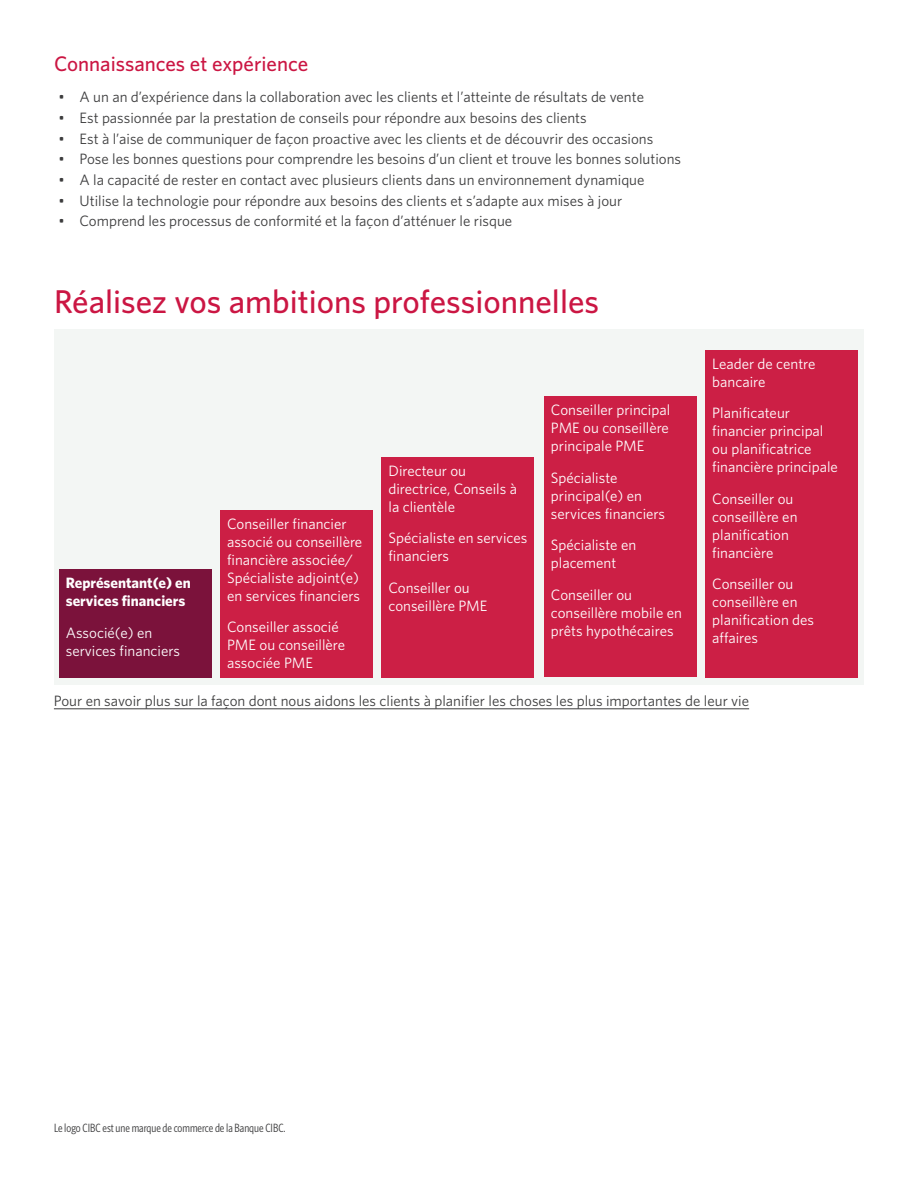
<style>
.page{position:relative;width:918px;height:1188px;background:#fff}
.page>*{position:absolute;margin:0;border:0;box-sizing:border-box;transform-origin:0 0}
.t1{font:500 33px "Whitney";color:#cb1643}
.t2{font:500 21px "Whitney";color:#cb1643}
.t3{font:15px "Whitney";color:#3c3c3d}
.t4{font:15px/18px "Whitney";color:#fff}
.t5{font:700 15px/18px "Whitney";color:#fff}
.t6{font:12px "Whitney Condensed";color:#3c3c3d}
</style>
<div class="page">
<div style="left:54px;top:329px;width:810px;height:356px;background:#f3f6f4"></div>
<hr style="left:54px;top:708px;width:695px;height:1px;background:#3c3c3d">
<div style="left:59px;top:569px;width:152px;height:108px;background:#7b123b"></div>
<div style="left:220px;top:510px;width:153px;height:167px;background:#cc1f45"></div>
<div style="left:382px;top:457px;width:152px;height:220px;background:#cc1f45"></div>
<div style="left:544px;top:397px;width:152px;height:280px;background:#cc1f45"></div>
<div style="left:706px;top:350px;width:152px;height:327px;background:#cc1f45"></div>
<h3 class="t2" style="left:54px;top:50px;width:256px">Connaissances et expérience</h3>
<p class="t3" style="left:59px;top:87px;width:587px">• A un an d’expérience dans la collaboration avec les clients et l’atteinte de résultats de vente</p>
<p class="t3" style="left:59px;top:108px;width:530px">• Est passionnée par la prestation de conseils pour répondre aux besoins des clients</p>
<p class="t3" style="left:59px;top:129px;width:596px">• Est à l’aise de communiquer de façon proactive avec les clients et de découvrir des occasions</p>
<p class="t3" style="left:59px;top:149px;width:624px">• Pose les bonnes questions pour comprendre les besoins d’un client et trouve les bonnes solutions</p>
<p class="t3" style="left:59px;top:170px;width:588px">• A la capacité de rester en contact avec plusieurs clients dans un environnement dynamique</p>
<p class="t3" style="left:59px;top:191px;width:565px">• Utilise la technologie pour répondre aux besoins des clients et s’adapte aux mises à jour</p>
<p class="t3" style="left:59px;top:211px;width:455px">• Comprend les processus de conformité et la façon d’atténuer le risque</p>
<h2 class="t1" style="left:54px;top:280px;width:547px">Réalisez vos ambitions professionnelles</h2>
<p class="t5" style="left:66px;top:573px;width:127px">Représentant(e) en services financiers</p>
<p class="t4" style="left:66px;top:623px;width:116px">Associé(e) en services financiers</p>
<p class="t4" style="left:227px;top:514px;width:137px">Conseiller financier associé ou conseillère financière associée/<br>Spécialiste adjoint(e) en services financiers</p>
<p class="t4" style="left:227px;top:618px;width:120px">Conseiller associé<br>PME ou conseillère associée PME</p>
<p class="t4" style="left:389px;top:461px;width:130px">Directeur ou directrice, Conseils à la clientèle</p>
<p class="t4" style="left:389px;top:529px;width:140px">Spécialiste en services financiers</p>
<p class="t4" style="left:389px;top:578px;width:100px">Conseiller ou conseillère PME</p>
<p class="t4" style="left:551px;top:401px;width:121px;text-align:justify">Conseiller principal PME ou conseillère principale PME</p>
<p class="t4" style="left:551px;top:468px;width:116px">Spécialiste principal(e) en services financiers</p>
<p class="t4" style="left:551px;top:536px;width:87px">Spécialiste en placement</p>
<p class="t4" style="left:551px;top:585px;width:133px">Conseiller ou conseillère mobile en prêts hypothécaires</p>
<p class="t4" style="left:712px;top:354px;width:105px">Leader de centre bancaire</p>
<p class="t4" style="left:712px;top:404px;width:127px">Planificateur financier principal ou planificatrice financière principale</p>
<p class="t4" style="left:712px;top:489px;width:87px">Conseiller ou conseillère en planification financière</p>
<p class="t4" style="left:712px;top:575px;width:103px">Conseiller ou conseillère en planification des affaires</p>
<p class="t3" style="left:54px;top:691px;width:697px">Pour en savoir plus sur la façon dont nous aidons les clients à planifier les choses les plus importantes de leur vie</p>
<p class="t6" style="left:54px;top:1120px;width:233px">Le logo CIBC est une marque de commerce de la Banque CIBC.</p>
</div>
